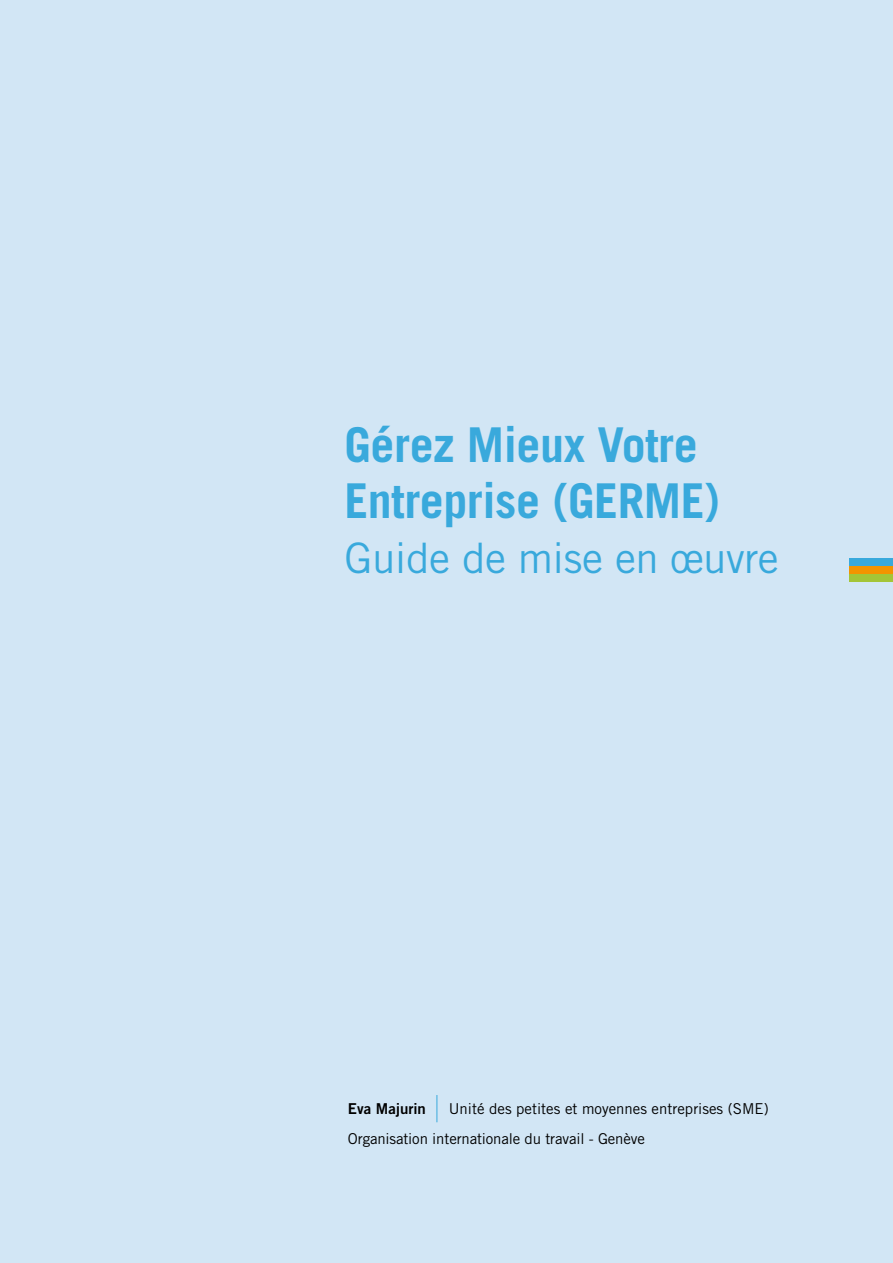
<style>
.page{position:relative;width:893px;height:1263px;background:#fff}
.page>*{position:absolute;margin:0;border:0;box-sizing:border-box;transform-origin:0 0}
.t1{font:700 48px/55.5px "Trade Gothic LT Std";letter-spacing:-.01em;color:#39a9dc}
.t2{font:42px "Trade Gothic LT Std";letter-spacing:-.01em;color:#39a9dc}
.t3{font:15px/29.5px "Trade Gothic LT Std";letter-spacing:-.01em;color:#000}
.t4{font:15px "Trade Gothic LT Std Bd 2";color:#000}
</style>
<div class="page">
<div style="left:1px;top:0;width:892px;height:1263px;background:#d2e6f5"></div>
<div style="left:849px;top:574px;width:44px;height:8px;background:#a4c537"></div>
<div style="left:849px;top:566px;width:44px;height:8px;background:#f39400"></div>
<div style="left:849px;top:558px;width:44px;height:8px;background:#39a9dc"></div>
<svg style="left:437px;top:1095px;width:1px;height:27px"></svg>
<h1 class="t1" style="left:344px;top:416px;width:377px">Gérez Mieux Votre<br>Entreprise (GERME)</h1>
<h2 class="t2" style="left:344px;top:533px;width:436px">Guide de mise en œuvre</h2>
<p class="t3" style="left:348px;top:1094px;width:422px;text-indent:101px">Unité des petites et moyennes entreprises (SME)<br>Organisation internationale du travail - Genève</p>
<p class="t4" style="left:348px;top:1100px;width:79px">Eva Majurin</p>
</div>
